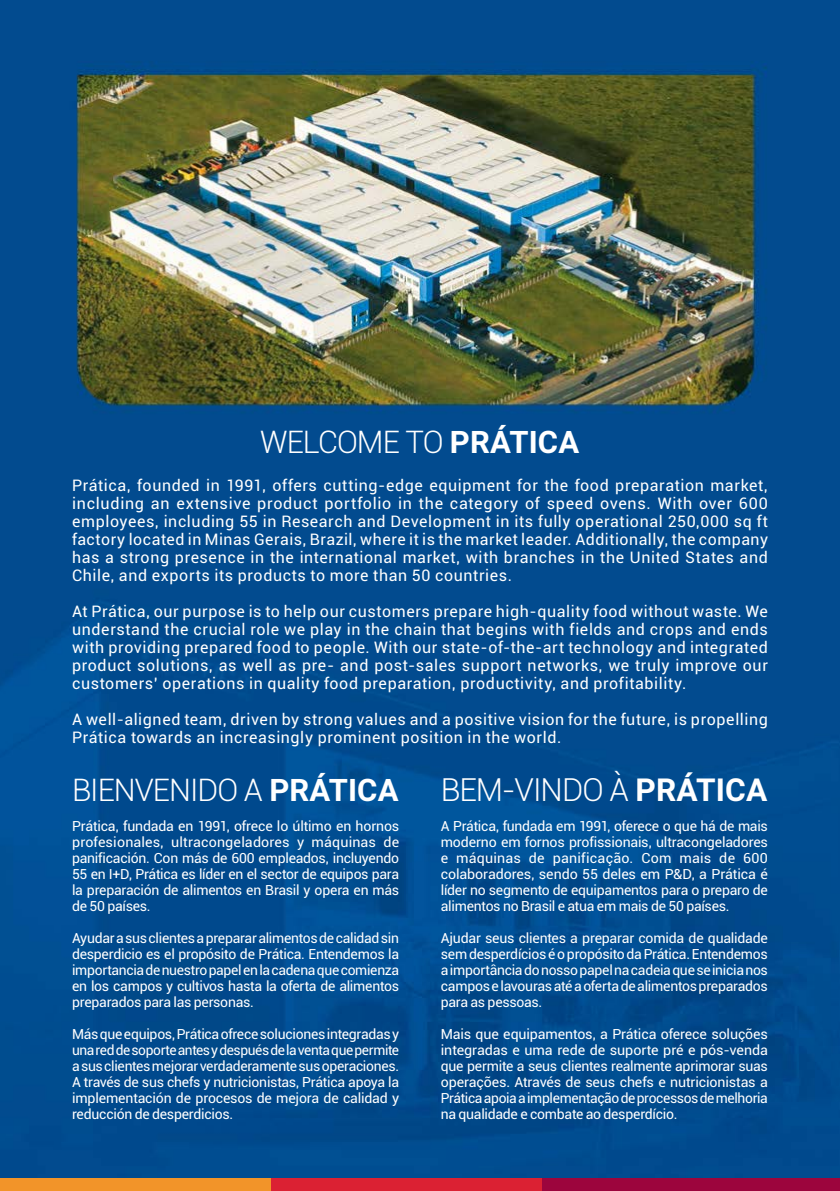
<style>
.page{position:relative;width:840px;height:1191px;background:#fff}
.page>*{position:absolute;margin:0;border:0;box-sizing:border-box;transform-origin:0 0}
.t1{font:300 31.6px "Roboto";letter-spacing:-.03em;color:#fff}
.t2{font:300 31px "Roboto";letter-spacing:-.03em;color:#fff}
.t3{font:16px/18px "Roboto";letter-spacing:.04em;color:#fff;text-align:justify}
.t4{font:14px/16px "Roboto";letter-spacing:-.02em;color:#fff;text-align:justify}
.s1{font-weight:700}
</style>
<div class="page">
<img style="left:0;top:0;width:839px;height:1178px">
<div style="left:0;top:1178px;width:271px;height:13px;background:#f29429"></div>
<div style="left:271px;top:1178px;width:271px;height:13px;background:#db2133"></div>
<div style="left:542px;top:1178px;width:297px;height:13px;background:#9c053d"></div>
<h2 class="t2" style="left:260px;top:421px;width:320px">WELCOME TO <span class="s1">PRÁTICA</span></h2>
<p class="t3" style="left:72px;top:475px;width:697px">Prática, founded in 1991, offers cutting-edge equipment for the food preparation market, including an extensive product portfolio in the category of speed ovens. With over 600 employees, including 55 in Research and Development in its fully operational 250,000 sq ft factory located in Minas Gerais, Brazil, where it is the market leader. Additionally, the company has a strong presence in the international market, with branches in the United States and Chile, and exports its products to more than 50 countries.</p>
<p class="t3" style="left:72px;top:601px;width:697px">At Prática, our purpose is to help our customers prepare high-quality food without waste. We understand the crucial role we play in the chain that begins with fields and crops and ends with providing prepared food to people. With our state-of-the-art technology and integrated product solutions, as well as pre- and post-sales support networks, we truly improve our customers’ operations in quality food preparation, productivity, and profitability.</p>
<p class="t3" style="left:72px;top:709px;width:697px">A well-aligned team, driven by strong values and a positive vision for the future, is propelling<br>Prática towards an increasingly prominent position in the world.</p>
<h2 class="t2" style="left:72px;top:768px;width:328px">BIENVENIDO A <span class="s1">PRÁTICA</span></h2>
<p class="t4" style="left:72px;top:817px;width:328px">Prática, fundada en 1991, ofrece lo último en hornos profesionales, ultracongeladores y máquinas de panificación. Con más de 600 empleados, incluyendo 55 en I+D, Prática es líder en el sector de equipos para la preparación de alimentos en Brasil y opera en más de 50 países.</p>
<p class="t4" style="left:72px;top:929px;width:328px">Ayudar a sus clientes a preparar alimentos de calidad sin desperdicio es el propósito de Prática. Entendemos la importancia de nuestro papel en la cadena que comienza en los campos y cultivos hasta la oferta de alimentos preparados para las personas.</p>
<p class="t4" style="left:72px;top:1025px;width:328px">Más que equipos, Prática ofrece soluciones integradas y una red de soporte antes y después de la venta que permite a sus clientes mejorar verdaderamente sus operaciones.<br>A través de sus chefs y nutricionistas, Prática apoya la implementación de procesos de mejora de calidad y reducción de desperdicios.</p>
<h1 class="t1" style="left:440px;top:767px;width:328px">BEM-VINDO À <span class="s1">PRÁTICA</span></h1>
<p class="t4" style="left:440px;top:817px;width:328px">A Prática, fundada em 1991, oferece o que há de mais moderno em fornos profissionais, ultracongeladores e máquinas de panificação. Com mais de 600 colaboradores, sendo 55 deles em P&amp;D, a Prática é líder no segmento de equipamentos para o preparo de alimentos no Brasil e atua em mais de 50 países.</p>
<p class="t4" style="left:440px;top:929px;width:328px">Ajudar seus clientes a preparar comida de qualidade sem desperdícios é o propósito da Prática. Entendemos a importância do nosso papel na cadeia que se inicia nos campos e lavouras até a oferta de alimentos preparados para as pessoas.</p>
<p class="t4" style="left:440px;top:1025px;width:328px">Mais que equipamentos, a Prática oferece soluções integradas e uma rede de suporte pré e pós-venda que permite a seus clientes realmente aprimorar suas operações. Através de seus chefs e nutricionistas a Prática apoia a implementação de processos de melhoria na qualidade e combate ao desperdício.</p>
</div>
